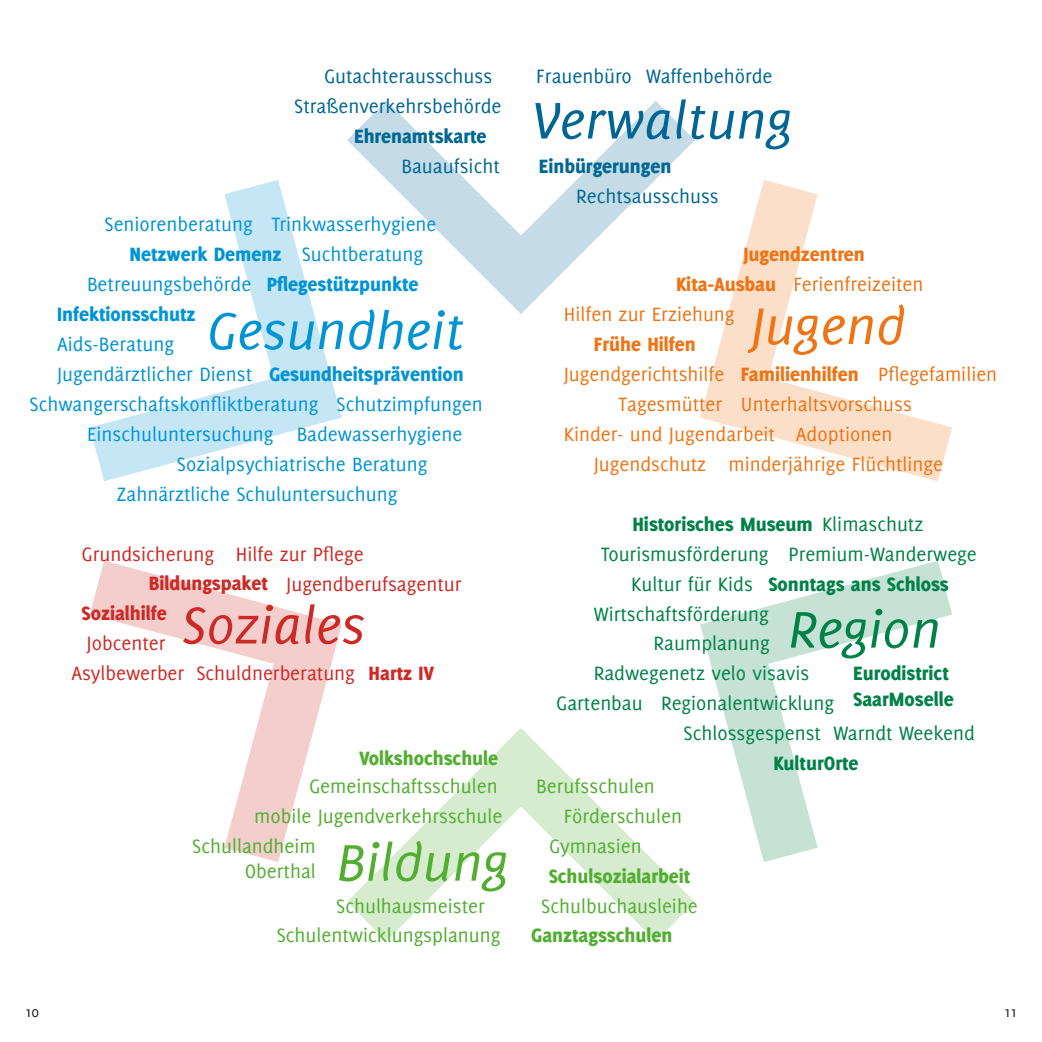
<style>
.page{position:relative;width:1042px;height:1042px;background:#fff}
.page>*{position:absolute;margin:0;border:0;box-sizing:border-box;transform-origin:0 0}
.t1{font:italic 56.35px "Delicious";letter-spacing:.005em;color:#006693}
.t2{font:italic 56.35px "Delicious";letter-spacing:.005em;color:#0094d4}
.t3{font:italic 56.35px "Delicious";letter-spacing:.005em;color:#cd2a26}
.t4{font:italic 56.35px "Delicious";letter-spacing:.005em;color:#51ae30}
.t5{font:italic 56.35px "Delicious";letter-spacing:.005em;color:#008148}
.t6{font:italic 56.35px "Delicious";letter-spacing:.005em;color:#ee7415}
.t7{font:21.18px "Delicious";color:#0094d4}
.t8{font:21.18px/29.9px "Delicious";color:#008148}
.t9{font:21.18px/29.9px "Delicious";color:#ee7415}
.t10{font:21.18px/25.4px "Delicious";color:#51ae30;text-align:right}
.t11{font:21.18px "Delicious";color:#006693}
.t12{font:21.18px "Delicious";color:#cd2a26}
.t13{font:800 21.18px/29.9px "Delicious";color:#0094d4}
.t14{font:800 21.18px/25.4px "Delicious";color:#008148}
.t15{font:800 21.18px/29.9px "Delicious";color:#ee7415}
.t16{font:800 21.18px "Delicious";color:#51ae30}
.t17{font:800 21.18px "Delicious";color:#cd2a26}
.t18{font:800 21.18px "Delicious";color:#006693}
.t19{font:15.75px "Delicious";color:#1a1a18}
.s1{font-weight:800}
</style>
<div class="page">
<svg style="left:90px;top:180px;width:252px;height:301px"></svg>
<svg style="left:347px;top:101px;width:348px;height:213px"></svg>
<svg style="left:347px;top:728px;width:348px;height:213px"></svg>
<svg style="left:700px;top:180px;width:252px;height:301px"></svg>
<svg style="left:700px;top:561px;width:252px;height:301px"></svg>
<svg style="left:90px;top:561px;width:252px;height:301px"></svg>
<p class="t11" style="left:324px;top:64px;width:170px">Gutachterausschuss</p>
<p class="t11" style="left:536px;top:64px;width:238px">Frauenbüro Waffenbehörde</p>
<p class="t11" style="left:294px;top:94px;width:209px">Straßenverkehrsbehörde</p>
<p class="t18" style="left:354px;top:124px;width:134px">Ehrenamtskarte</p>
<h1 class="t1" style="left:531px;top:88px;width:262px">Verwaltung</h1>
<p class="t11" style="left:401px;top:154px;width:100px">Bauaufsicht</p>
<p class="t18" style="left:539px;top:154px;width:134px">Einbürgerungen</p>
<p class="t11" style="left:576px;top:184px;width:144px">Rechtsausschuss</p>
<p class="t7" style="left:104px;top:212px;width:150px">Seniorenberatung</p>
<p class="t7" style="left:272px;top:212px;width:166px">Trinkwasserhygiene</p>
<p class="t13" style="left:267px;top:239px;width:153px;text-indent:-137px">Netzwerk Demenz<br>Pflegestützpunkte</p>
<p class="t7" style="left:302px;top:242px;width:123px">Suchtberatung</p>
<p class="t7" style="left:87px;top:272px;width:166px">Betreuungsbehörde</p>
<p class="t15" style="left:676px;top:239px;width:190px;text-indent:67px">Jugendzentren<br>Kita-Ausbau</p>
<p class="t9" style="left:793px;top:269px;width:132px">Ferienfreizeiten</p>
<p class="t13" style="left:57px;top:299px;width:140px">Infektionsschutz</p>
<p class="t7" style="left:57px;top:332px;width:119px">Aids-Beratung</p>
<h1 class="t2" style="left:207px;top:299px;width:259px">Gesundheit</h1>
<p class="t7" style="left:57px;top:362px;width:197px">Jugendärztlicher Dienst</p>
<p class="t13" style="left:269px;top:359px;width:196px">Gesundheitsprävention</p>
<p class="t7" style="left:30px;top:392px;width:290px">Schwangerschaftskonfliktberatung</p>
<p class="t7" style="left:337px;top:392px;width:147px">Schutzimpfungen</p>
<p class="t7" style="left:87px;top:422px;width:188px">Einschuluntersuchung</p>
<p class="t7" style="left:297px;top:422px;width:167px">Badewasserhygiene</p>
<p class="t7" style="left:177px;top:452px;width:252px">Sozialpsychiatrische Beratung</p>
<h1 class="t6" style="left:751px;top:294px;width:156px">Jugend</h1>
<p class="t9" style="left:878px;top:359px;width:121px">Pflegefamilien</p>
<p class="t9" style="left:564px;top:299px;width:172px">Hilfen zur Erziehung</p>
<p class="t15" style="left:594px;top:329px;width:104px">Frühe Hilfen</p>
<p class="t9" style="left:564px;top:359px;width:162px">Jugendgerichtshilfe</p>
<p class="t9" style="left:619px;top:389px;width:105px">Tagesmütter</p>
<p class="t9" style="left:564px;top:418px;width:213px">Kinder- und Jugendarbeit</p>
<p class="t9" style="left:594px;top:448px;width:114px">Jugendschutz</p>
<p class="t15" style="left:741px;top:359px;width:119px">Familienhilfen</p>
<p class="t9" style="left:796px;top:388px;width:118px;text-indent:-55px">Unterhaltsvorschuss<br>Adoptionen</p>
<p class="t9" style="left:728px;top:448px;width:216px">minderjährige Flüchtlinge</p>
<p class="t7" style="left:117px;top:482px;width:282px">Zahnärztliche Schuluntersuchung</p>
<p class="t12" style="left:82px;top:542px;width:134px">Grundsicherung</p>
<p class="t12" style="left:236px;top:542px;width:129px">Hilfe zur Pflege</p>
<p class="t8" style="left:601px;top:508px;width:377px;text-indent:31px"><span class="s1">Historisches Museum</span> Klimaschutz<br>Tourismusförderung Premium-Wanderwege</p>
<p class="t17" style="left:149px;top:571px;width:120px">Bildungspaket</p>
<p class="t12" style="left:286px;top:572px;width:177px">Jugendberufsagentur</p>
<p class="t8" style="left:631px;top:568px;width:123px">Kultur für Kids</p>
<p class="t14" style="left:768px;top:570px;width:182px">Sonntags ans Schloss</p>
<p class="t17" style="left:82px;top:601px;width:87px">Sozialhilfe</p>
<p class="t12" style="left:87px;top:631px;width:80px">Jobcenter</p>
<h1 class="t3" style="left:181px;top:593px;width:185px">Soziales</h1>
<p class="t8" style="left:594px;top:598px;width:177px;text-align:right">Wirtschaftsförderung<br>Raumplanung</p>
<h1 class="t5" style="left:788px;top:597px;width:154px">Region</h1>
<p class="t12" style="left:71px;top:661px;width:114px">Asylbewerber</p>
<p class="t12" style="left:196px;top:661px;width:160px">Schuldnerberatung</p>
<p class="t17" style="left:369px;top:661px;width:67px">Hartz IV</p>
<p class="t14" style="left:853px;top:660px;width:102px">Eurodistrict<br>SaarMoselle</p>
<p class="t8" style="left:594px;top:658px;width:217px">Radwegenetz velo visavis</p>
<p class="t8" style="left:833px;top:688px;width:143px;text-indent:-277px">Gartenbau Regionalentwicklung<br>Warndt Weekend</p>
<p class="t8" style="left:683px;top:718px;width:139px">Schlossgespenst</p>
<p class="t16" style="left:359px;top:746px;width:141px">Volkshochschule</p>
<p class="t14" style="left:773px;top:750px;width:87px">KulturOrte</p>
<p class="t10" style="left:309px;top:773px;width:190px">Gemeinschaftsschulen</p>
<p class="t10" style="left:536px;top:773px;width:120px">Berufsschulen</p>
<p class="t10" style="left:254px;top:803px;width:250px">mobile Jugendverkehrsschule</p>
<p class="t10" style="left:192px;top:833px;width:125px">Schullandheim<br>Oberthal</p>
<h1 class="t4" style="left:337px;top:830px;width:173px">Bildung</h1>
<p class="t10" style="left:564px;top:803px;width:120px">Förderschulen</p>
<p class="t10" style="left:549px;top:833px;width:94px">Gymnasien</p>
<p class="t16" style="left:549px;top:863px;width:143px">Schulsozialarbeit</p>
<p class="t10" style="left:336px;top:892px;width:150px">Schulhausmeister</p>
<p class="t10" style="left:541px;top:892px;width:158px">Schulbuchausleihe</p>
<p class="t10" style="left:277px;top:922px;width:225px">Schulentwicklungsplanung</p>
<p class="t16" style="left:531px;top:923px;width:143px">Ganztagsschulen</p>
<p class="t19" style="left:25px;top:1003px;width:15px">10</p>
<p class="t19" style="left:1004px;top:1003px;width:15px">11</p>
</div>
